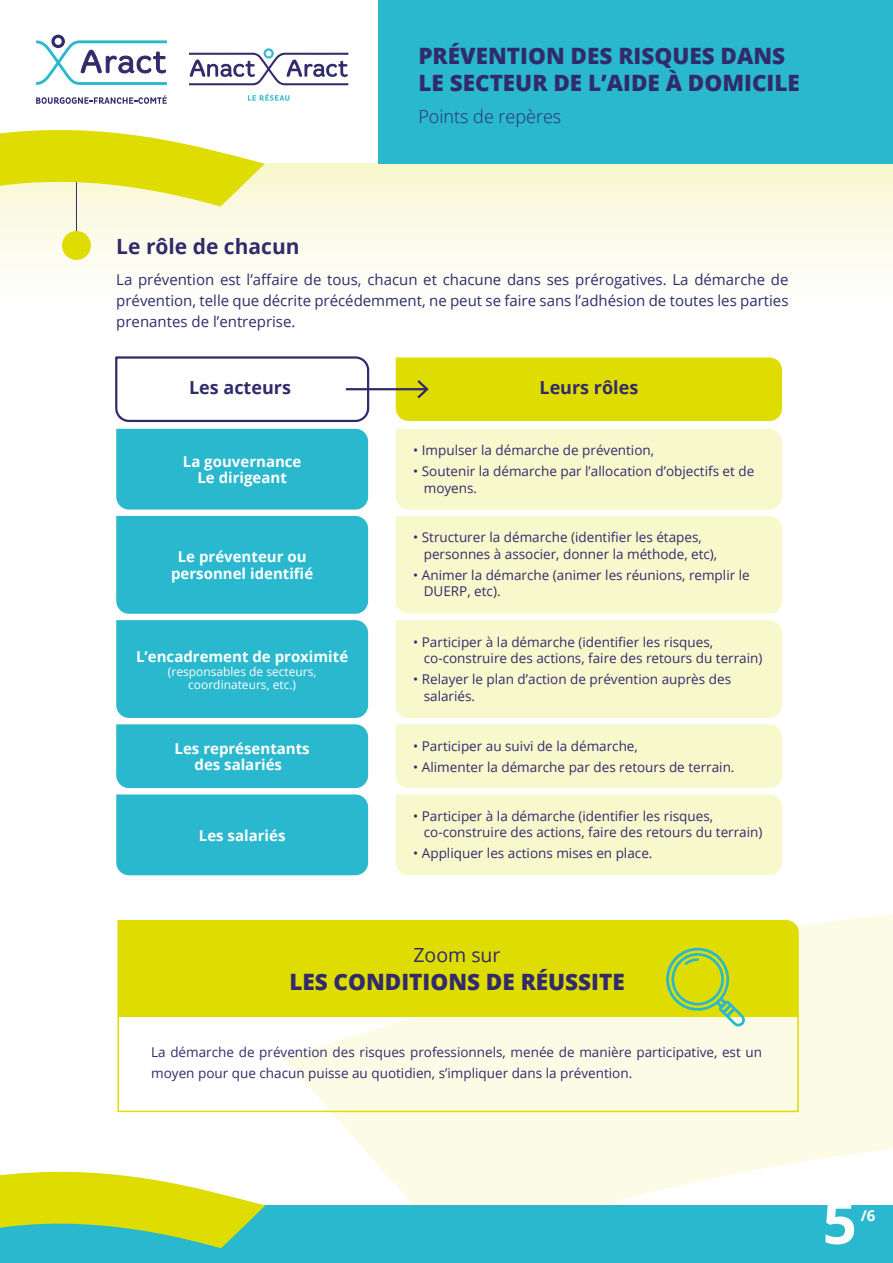
<style>
.page{position:relative;width:893px;height:1263px;background:#fff}
.page>*{position:absolute;margin:0;border:0;box-sizing:border-box;transform-origin:0 0}
.t1{font:700 60px "Open Sans";color:#fff}
.t2{font:800 22.5px/27px "Open Sans";color:#312b6b}
.t3{font:700 21px "Open Sans";color:#312b6b}
.t4{font:19.5px "Open Sans";color:#312b6b}
.t5{font:700 18px "Open Sans";color:#312b6b}
.t6{font:300 18px "Open Sans";color:#312b6b}
.t7{font:15px/21px "Open Sans";color:#312b6b;text-align:justify}
.t8{font:700 15px/16.5px "Open Sans";color:#fff;text-align:center}
.t9{font:13.5px/16.5px "Open Sans";color:#312b6b}
.t10{font:12px/13.5px "Open Sans";color:#fff;text-align:center}
</style>
<div class="page">
<svg style="left:283px;top:914px;width:610px;height:292px;fill:#fbfbe6"></svg>
<div style="left:0;top:164px;width:893px;height:151px;background:linear-gradient(to bottom,#f8f8d1,#fff)"></div>
<div style="left:118px;top:920px;width:681px;height:95px;background:#dedc00"></div>
<svg style="left:118px;top:1015px;width:681px;height:97px;fill:#fbfbe6"></svg>
<svg style="left:663px;top:945px;width:82px;height:81px;background:#bfd83d"></svg>
<div style="left:0;top:1206px;width:893px;height:57px;background:#29b8ce"></div>
<svg style="left:0;top:1171px;width:265px;height:77px"></svg>
<div style="left:378px;top:0;width:515px;height:164px;background:#29b8ce"></div>
<svg style="left:36px;top:35px;width:131px;height:50px"></svg>
<svg style="left:36px;top:95px;width:131px;height:9px"></svg>
<svg style="left:189px;top:48px;width:159px;height:37px"></svg>
<svg style="left:248px;top:93px;width:41px;height:8px"></svg>
<hr style="left:76px;top:164px;width:1px;height:82px;background:#312b6b">
<div style="left:62px;top:231px;width:29px;height:29px;background:#dedc00;border-radius:50%"></div>
<svg style="left:0;top:130px;width:265px;height:77px;background:#e8e755"></svg>
<svg style="left:115px;top:356px;width:255px;height:67px"></svg>
<div style="left:116px;top:429px;width:252px;height:81px;background:#29b8ce"></div>
<div style="left:396px;top:429px;width:386px;height:81px;background:#f8f8cd"></div>
<div style="left:116px;top:794px;width:252px;height:81px;background:#29b8ce"></div>
<div style="left:396px;top:794px;width:386px;height:81px;background:#f8f8cd"></div>
<div style="left:116px;top:516px;width:252px;height:98px;background:#29b8ce"></div>
<div style="left:396px;top:516px;width:386px;height:98px;background:#f8f8cd"></div>
<div style="left:116px;top:620px;width:252px;height:98px;background:#29b8ce"></div>
<div style="left:396px;top:620px;width:386px;height:98px;background:#f8f8cd"></div>
<div style="left:116px;top:724px;width:252px;height:64px;background:#29b8ce"></div>
<div style="left:396px;top:724px;width:386px;height:64px;background:#f8f8cd"></div>
<hr style="left:347px;top:388px;width:79px;height:2px;background:#312b6b">
<div style="left:396px;top:357px;width:386px;height:64px;background:#dedc00"></div>
<h2 class="t2" style="left:418px;top:41px;width:383px">PRÉVENTION DES RISQUES DANS<br>LE SECTEUR DE L’AIDE À DOMICILE</h2>
<h3 class="t6" style="left:418px;top:104px;width:144px">Points de repères</h3>
<h3 class="t3" style="left:116px;top:231px;width:185px">Le rôle de chacun</h3>
<p class="t7" style="left:116px;top:269px;width:674px">La prévention est l’affaire de tous, chacun et chacune dans ses prérogatives. La démarche de prévention, telle que décrite précédemment, ne peut se faire sans l’adhésion de toutes les parties prenantes de l’entreprise.</p>
<h3 class="t5" style="left:189px;top:375px;width:103px">Les acteurs</h3>
<h3 class="t5" style="left:539px;top:375px;width:100px">Leurs rôles</h3>
<p class="t8" style="left:183px;top:453px;width:120px">La gouvernance<br>Le dirigeant</p>
<p class="t8" style="left:171px;top:548px;width:144px">Le préventeur ou personnel identifié</p>
<p class="t8" style="left:136px;top:648px;width:214px">L’encadrement de proximité</p>
<p class="t10" style="left:168px;top:664px;width:150px">(responsables de secteurs, coordinateurs, etc.)</p>
<p class="t9" style="left:413px;top:442px;width:242px">• Impulser la démarche de prévention,</p>
<p class="t9" style="left:424px;top:463px;width:332px;text-indent:-11px">• Soutenir la démarche par l’allocation d’objectifs et de moyens.</p>
<p class="t9" style="left:424px;top:529px;width:295px;text-indent:-11px">• Structurer la démarche (identifier les étapes, personnes à associer, donner la méthode, etc),</p>
<p class="t9" style="left:424px;top:566px;width:327px;text-indent:-11px">• Animer la démarche (animer les réunions, remplir le<br>DUERP, etc).</p>
<p class="t9" style="left:424px;top:633px;width:340px;text-indent:-11px">• Participer à la démarche (identifier les risques, co-construire des actions, faire des retours du terrain)</p>
<p class="t9" style="left:424px;top:670px;width:309px;text-indent:-11px">• Relayer le plan d’action de prévention auprès des salariés.</p>
<p class="t8" style="left:175px;top:739px;width:137px">Les représentants des salariés</p>
<p class="t9" style="left:413px;top:737px;width:226px">• Participer au suivi de la démarche,</p>
<p class="t9" style="left:413px;top:758px;width:323px">• Alimenter la démarche par des retours de terrain.</p>
<p class="t8" style="left:199px;top:827px;width:88px">Les salariés</p>
<p class="t9" style="left:424px;top:807px;width:340px;text-indent:-11px">• Participer à la démarche (identifier les risques, co-construire des actions, faire des retours du terrain)</p>
<p class="t9" style="left:413px;top:845px;width:241px">• Appliquer les actions mises en place.</p>
<h3 class="t4" style="left:413px;top:942px;width:89px">Zoom sur</h3>
<h2 class="t2" style="left:289px;top:967px;width:337px">LES CONDITIONS DE RÉUSSITE</h2>
<p class="t9" style="left:151px;top:1041px;width:612px;line-height:21px">La démarche de prévention des risques professionnels, menée de manière participative, est un moyen pour que chacun puisse au quotidien, s’impliquer dans la prévention.</p>
<h1 class="t1" style="left:823px;top:1180px;width:36px">5</h1>
<p class="t8" style="left:861px;top:1207px;width:16px">/6</p>
</div>
